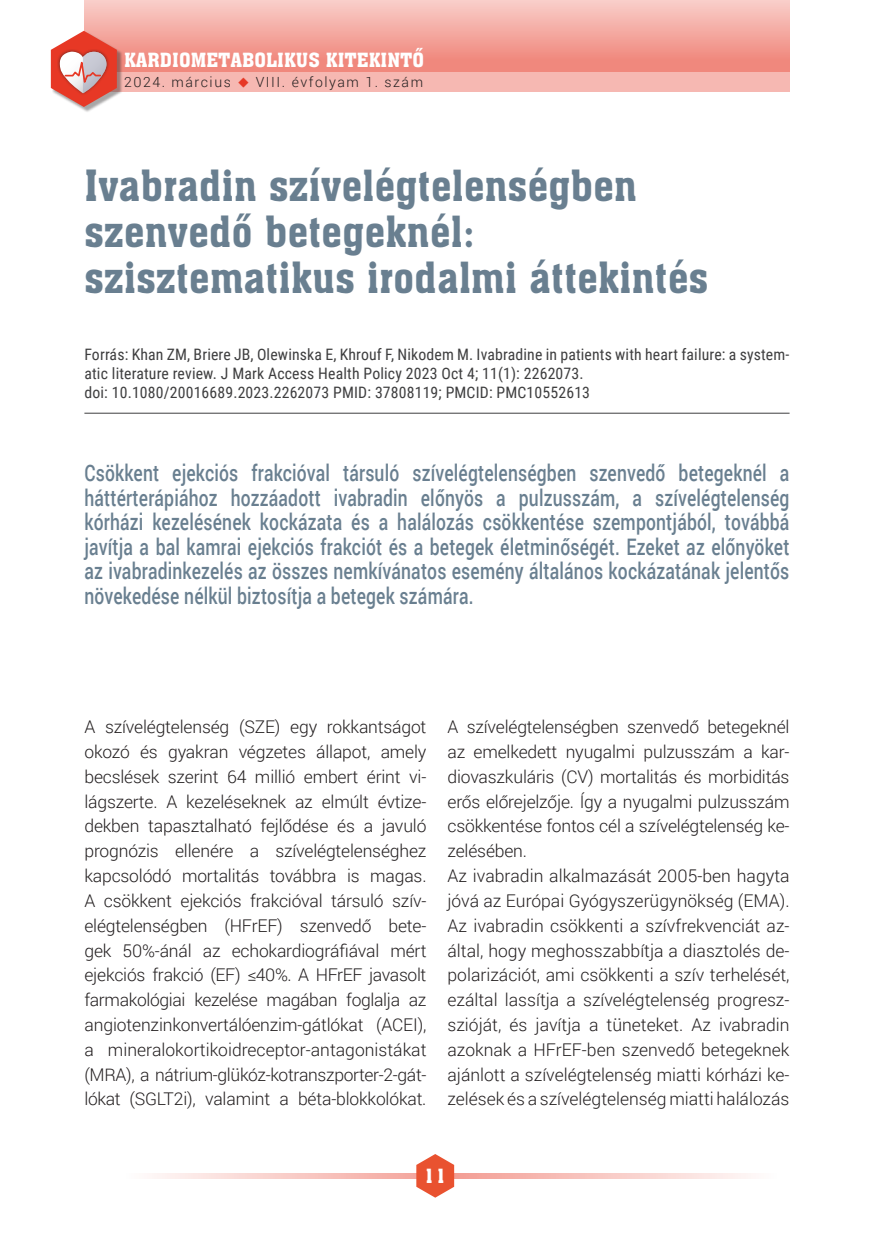
<style>
.page{position:relative;width:874px;height:1241px;background:#fff}
.page>*{position:absolute;margin:0;border:0;box-sizing:border-box;transform-origin:0 0}
.Beliv_CÍM{font:42.35px/46.2px "Aachen PFL";letter-spacing:.01em;color:#697f90;scale:.91 1}
.Belív_SUMMARY{font:500 22.75px/24.5px "Roboto";letter-spacing:.01em;color:#697f90;text-align:justify;scale:.77 1}
.t1{font:19.25px "Aachen PFL";color:#fff}
.Beliv_KENYÉRSZÖVEG{font:300 17.5px/24.8px "Roboto";letter-spacing:-.01em;color:#231f20;text-align:justify}
.Beliv_FORRÁS{font:15.75px/18.9px "Roboto Condensed";letter-spacing:.01em;color:#3e3e3f}
.t2{font:300 14px "Roboto";letter-spacing:.11em;color:#231f20}
.s1{color:#e73825}
</style>
<div class="page">
<svg style="left:454px;top:1173px;width:294px;height:5px"></svg>
<svg style="left:154px;top:1173px;width:262px;height:5px"></svg>
<svg style="left:416px;top:1154px;width:38px;height:43px"></svg>
<hr style="left:84px;top:412px;width:705px;height:1px;background:#3e3e3f">
<svg style="left:84px;top:0;width:705px;height:72px;background:#f3a69e"></svg>
<div style="left:84px;top:72px;width:705px;height:20px;background:#f6b8b2"></div>
<div style="left:52px;top:32px;width:71px;height:81px;background:#231f20;opacity:.4"></div>
<svg style="left:51px;top:31px;width:66px;height:76px"></svg>
<p class="t1" style="left:124px;top:48px;width:301px">KARDIOMETABOLIKUS KITEKINTŐ</p>
<p class="t2" style="left:124px;top:72px;width:300px">2024. március <span class="s1">◆</span> VIII. évfolyam 1. szám</p>
<p class="Beliv_CÍM" style="left:84px;top:161px;width:686px">Ivabradin szívelégtelenségben szenvedő betegeknél: szisztematikus irodalmi áttekintés</p>
<p class="Beliv_FORRÁS" style="left:84px;top:344px;width:706px">Forrás: Khan ZM, Briere JB, Olewinska E, Khrouf F, Nikodem M. Ivabradine in patients with heart failure: a system&shy;atic literature review. J Mark Access Health Policy 2023 Oct 4; 11(1): 2262073.<br>doi: 10.1080/20016689.2023.2262073 PMID: 37808119; PMCID: PMC10552613</p>
<p class="Belív_SUMMARY" style="left:84px;top:460px;width:916px">Csökkent ejekciós frakcióval társuló szívelégtelenségben szenvedő betegeknél a háttérterápiához hozzáadott ivabradin előnyös a pulzusszám, a szívelégtelenség kórházi kezelésének kockázata és a halálozás csökkentése szempontjából, továbbá javítja a bal kamrai ejekciós frakciót és a betegek életminőségét. Ezeket az előnyöket az ivabradinkezelés az összes nemkívánatos esemény általános kockázatának jelentős növekedése nélkül biztosítja a betegek számára.</p>
<p class="Beliv_KENYÉRSZÖVEG" style="left:84px;top:713px;width:343px">A szívelégtelenség (SZE) egy rokkantságot okozó és gyakran végzetes állapot, amely becslések szerint 64 millió embert érint vi&shy;lágszerte. A kezeléseknek az elmúlt évtize&shy;dekben tapasztalható fejlődése és a javuló prognózis ellenére a szívelégtelenséghez kapcsolódó mortalitás továbbra is magas.<br>A csökkent ejekciós frakcióval társuló szív&shy;elégtelenségben (HFrEF) szenvedő bete&shy;gek 50%-ánál az echokardiográfiával mért ejekciós frakció (EF) ≤40%. A HFrEF javasolt farmakológiai kezelése magában foglalja az angiotenzinkonvertálóenzim-gátlókat (ACEI), a mineralokortikoidreceptor-antagonistákat (MRA), a nátrium-glükóz-kotranszporter-2-gát&shy;lókat (SGLT2i), valamint a béta-blokkolókat.</p>
<p class="Beliv_KENYÉRSZÖVEG" style="left:447px;top:713px;width:343px">A szívelégtelenségben szenvedő betegeknél az emelkedett nyugalmi pulzusszám a kar&shy;diovaszkuláris (CV) mortalitás és morbiditás erős előrejelzője. Így a nyugalmi pulzusszám csökkentése fontos cél a szívelégtelenség ke&shy;zelésében.</p>
<p class="Beliv_KENYÉRSZÖVEG" style="left:447px;top:862px;width:343px">Az ivabradin alkalmazását 2005-ben hagyta jóvá az Európai Gyógyszerügynökség (EMA).<br>Az ivabradin csökkenti a szívfrekvenciát az&shy;által, hogy meghosszabbítja a diasztolés de&shy;polarizációt, ami csökkenti a szív terhelését, ezáltal lassítja a szívelégtelenség progres - szióját, és javítja a tüneteket. Az ivabradin azoknak a HFrEF-ben szenvedő betegeknek ajánlott a szívelégtelenség miatti kórházi ke&shy;zelések és a szívelégtelenség miatti halálozás</p>
<p class="t1" style="left:423px;top:1163px;width:25px">11</p>
</div>
